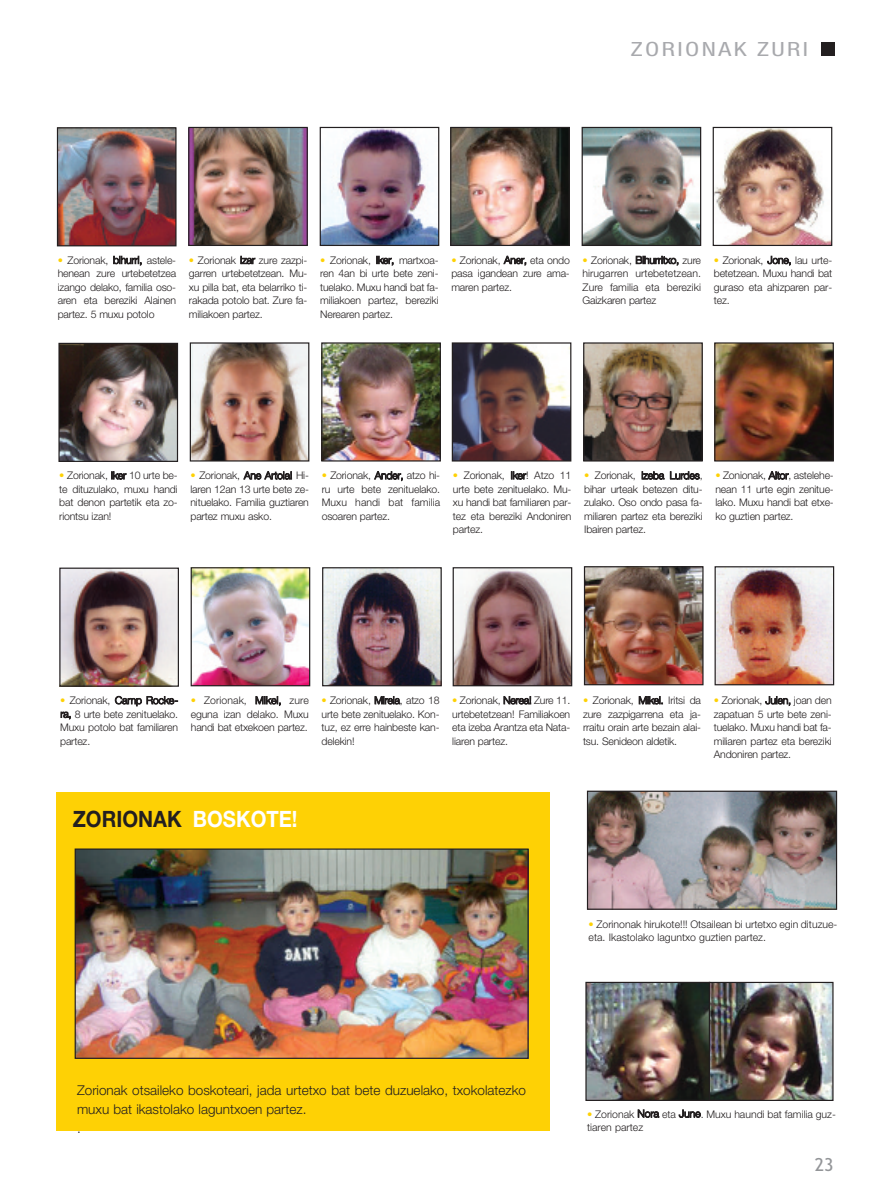
<style>
.page{position:relative;width:890px;height:1188px;background:#fff}
.page>*{position:absolute;margin:0;border:0;box-sizing:border-box;transform-origin:0 0}
.t1{font:700 22.5px "Helvetica Neue";color:#231f20;scale:.9 1}
.t2{font:21px "NH57";letter-spacing:.09em;color:#a8a9ad;scale:1.3 1}
.t3{font:18px "Trebuchet MS";color:#939598}
.t4{font:300 13.5px/18.8px "Helvetica Neue";color:#231f20}
.t5{font:300 10.5px/13.5px "Helvetica Neue";letter-spacing:-.015em;color:#231f20;text-align:justify}
.s1{color:#fed105}
.s2{color:#fff}
</style>
<div class="page">
<img style="left:56px;top:42px;width:782px;height:1089px">
<h2 class="t2" style="left:630px;top:42px;width:138px">ZORIONAK ZURI</h2>
<p class="t5" style="left:58px;top:254px;width:120px"><span class="s1">•</span> Zorionak, bihurri, astele&shy;henean zure urtebetetzea izango delako, familia oso&shy;aren eta bereziki Alainen partez. 5 muxu potolo</p>
<p class="t5" style="left:189px;top:254px;width:120px"><span class="s1">•</span> Zorionak Izar zure zazpi&shy;garren urtebetetzean. Mu&shy;xu pilla bat, eta belarriko ti&shy;rakada potolo bat. Zure fa&shy;miliakoen partez.</p>
<p class="t5" style="left:320px;top:254px;width:120px"><span class="s1">•</span> Zorionak, Iker, martxoa&shy;ren 4an bi urte bete zeni&shy;tuelako. Muxu handi bat fa&shy;miliakoen partez, bereziki Nerearen partez.</p>
<p class="t5" style="left:451px;top:254px;width:120px"><span class="s1">•</span> Zorionak, Aner, eta ondo pasa igandean zure ama&shy;maren partez.</p>
<p class="t5" style="left:582px;top:254px;width:120px"><span class="s1">•</span> Zorionak, Bihurritxo, zure hirugarren urtebetetzean.<br>Zure familia eta bereziki Gaizkaren partez</p>
<p class="t5" style="left:713px;top:254px;width:120px"><span class="s1">•</span> Zorionak, Jone, lau urte&shy;betetzean. Muxu handi bat guraso eta ahizparen par&shy;tez.</p>
<p class="t5" style="left:59px;top:469px;width:120px"><span class="s1">•</span> Zorionak, Iker 10 urte be&shy;te dituzulako, muxu handi bat denon partetik eta zo&shy;riontsu izan!</p>
<p class="t5" style="left:190px;top:469px;width:120px"><span class="s1">•</span> Zorionak, Ane Artola! Hi&shy;laren 12an 13 urte bete ze&shy;nituelako. Familia guztiaren partez muxu asko.</p>
<p class="t5" style="left:322px;top:469px;width:120px"><span class="s1">•</span> Zorionak, Ander, atzo hi&shy;ru urte bete zenituelako.<br>Muxu handi bat familia osoaren partez.</p>
<p class="t5" style="left:453px;top:469px;width:120px"><span class="s1">•</span> Zorionak, Iker! Atzo 11 urte bete zenituelako. Mu&shy;xu handi bat familiaren par&shy;tez eta bereziki Andoniren partez.</p>
<p class="t5" style="left:584px;top:469px;width:120px"><span class="s1">•</span> Zorionak, izeba Lurdes, bihar urteak betezen ditu&shy;zulako. Oso ondo pasa fa&shy;miliaren partez eta bereziki Ibairen partez.</p>
<p class="t5" style="left:715px;top:469px;width:120px"><span class="s1">•</span> Zonionak, Aitor, astelehe&shy;nean 11 urte egin zenitue&shy;lako. Muxu handi bat etxe&shy;ko guztien partez.</p>
<p class="t5" style="left:60px;top:694px;width:120px"><span class="s1">•</span> Zorionak, Camp Rocke&shy;ra, 8 urte bete zenituelako.<br>Muxu potolo bat familiaren partez.</p>
<p class="t5" style="left:191px;top:694px;width:119px"><span class="s1">•</span> Zorionak, Mikel, zure eguna izan delako. Muxu handi bat etxekoen partez.</p>
<p class="t5" style="left:321px;top:694px;width:119px"><span class="s1">•</span> Zorionak, Mireia, atzo 18 urte bete zenituelako. Kon&shy;tuz, ez erre hainbeste kan&shy;delekin!</p>
<p class="t5" style="left:452px;top:694px;width:119px"><span class="s1">•</span> Zorionak, Nerea! Zure 11. urtebetetzean! Familiakoen eta izeba Arantza eta Nata&shy;liaren partez.</p>
<p class="t5" style="left:583px;top:694px;width:119px"><span class="s1">•</span> Zorionak, Mikel. Iritsi da zure zazpigarrena eta ja&shy;rraitu orain arte bezain alai&shy;tsu. Senideon aldetik.</p>
<p class="t5" style="left:713px;top:694px;width:119px"><span class="s1">•</span> Zorionak, Julen, joan den zapatuan 5 urte bete zeni&shy;tuelako. Muxu handi bat fa&shy;miliaren partez eta bereziki Andoniren partez.</p>
<h1 class="t1" style="left:73px;top:810px;width:251px">ZORIONAK <span class="s2">BOSKOTE!</span></h1>
<p class="t4" style="left:77px;top:1081px;width:450px">Zorionak otsaileko boskoteari, jada urtetxo bat bete duzuelako, txokolatezko muxu bat ikastolako laguntxoen partez.<br>.</p>
<p class="t5" style="left:588px;top:918px;width:250px"><span class="s1">•</span> Zorinonak hirukote!!! Otsailean bi urtetxo egin dituzue&shy;eta. Ikastolako laguntxo guztien partez.</p>
<p class="t5" style="left:587px;top:1107px;width:250px"><span class="s1">•</span> Zorionak Nora eta June. Muxu haundi bat familia guz&shy;tiaren partez</p>
<h3 class="t3" style="left:814px;top:1153px;width:20px">23</h3>
</div>
